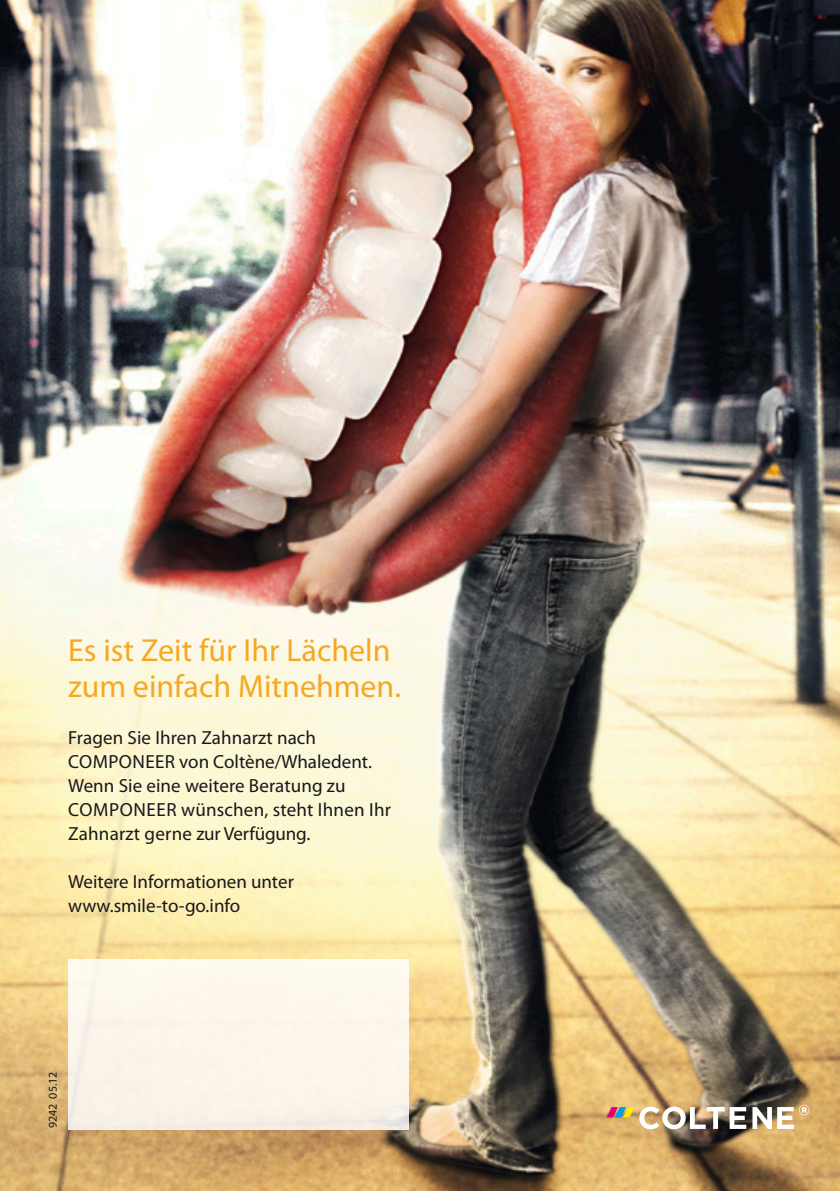
<style>
.page{position:relative;width:840px;height:1191px;background:#fff}
.page>*{position:absolute;margin:0;border:0;box-sizing:border-box;transform-origin:0 0}
.t1{font:32px/36px "Myriad Pro";color:#f6a823}
.t2{font:19px/24px "Myriad Pro";letter-spacing:.005em;color:#19171b}
.t3{font:12px "Myriad Pro";color:#19171b}
</style>
<div class="page">
<img style="left:0;top:0;width:839px;height:1191px">
<div style="left:68px;top:959px;width:340px;height:170px;background:#fcf6ea"></div>
<img style="left:606px;top:1106px;width:139px;height:23px">
<svg style="left:752px;top:645px;width:87px;height:546px;background:#d8be84"></svg>
<h1 class="t1" style="left:68px;top:631px;width:334px">Es ist Zeit für Ihr Lächeln zum einfach Mitnehmen.</h1>
<p class="t2" style="left:68px;top:725px;width:249px">Fragen Sie Ihren Zahnarzt nach<br>Componeer</p>
<p class="t2" style="left:68px;top:749px;width:305px;text-indent:111px">von Coltène/Whaledent.<br>Wenn Sie eine weitere Beratung zu<br>Componeer</p>
<p class="t2" style="left:68px;top:797px;width:324px;text-indent:113px">wünschen, steht Ihnen Ihr<br>Zahnarzt gerne zur Verfügung.</p>
<p class="t2" style="left:68px;top:869px;width:227px">Weitere Informationen unter www.smile-to-go.info</p>
<p class="t3" style="left:45px;top:1128px;width:58px;rotate:-90deg">9242 05.12</p>
</div>
